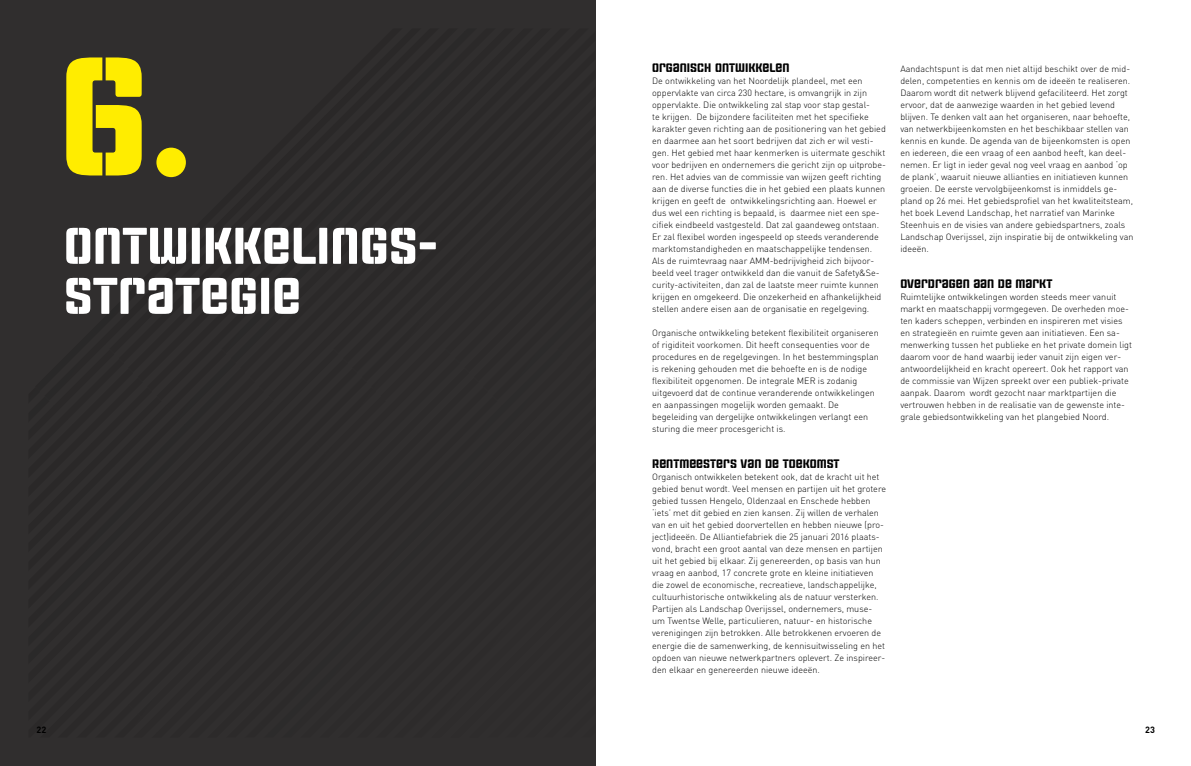
<style>
.page{position:relative;width:1191px;height:766px;background:#fff}
.page>*{position:absolute;margin:0;border:0;box-sizing:border-box;transform-origin:0 0}
.t1{font:163.8px "Cintra Stencil Unicase";color:#ffed00}
.t2{font:50px/50px "Cintra Stencil Unicase";color:#fff}
.t3{font:12px "Cintra Stencil Unicase";color:#000}
.t4{font:300 9px/12px "DIN";color:#000}
.t5{font:700 9px "DIN";color:#000}
</style>
<div class="page">
<div style="left:0;top:0;width:595px;height:765px;background:#302e2e"></div>
<h1 class="t1" style="left:58px;top:0;width:136px">6.</h1>
<h2 class="t2" style="left:64px;top:219px;width:375px">ONTWIKKELINGS-<br>STRATEGIE</h2>
<h3 class="t3" style="left:652px;top:59px;width:139px">ORGANISCH ONTWIKKELEN</h3>
<p class="t4" style="left:652px;top:75px;width:235px">De ontwikkeling van het Noordelijk plandeel, met een oppervlakte van circa 230 hectare, is omvangrijk in zijn oppervlakte. Die ontwikkeling zal stap voor stap gestal-<br>te krijgen. De bijzondere faciliteiten met het specifieke karakter geven richting aan de positionering van het gebied en daarmee aan het soort bedrijven dat zich er wil vesti&shy;gen. Het gebied met haar kenmerken is uitermate geschikt voor bedrijven en ondernemers die gericht zijn op uitprobe&shy;ren. Het advies van de commissie van wijzen geeft richting aan de diverse functies die in het gebied een plaats kunnen krijgen en geeft de ontwikkelingsrichting aan. Hoewel er dus wel een richting is bepaald, is daarmee niet een spe&shy;cifiek eindbeeld vastgesteld. Dat zal gaandeweg ontstaan.<br>Er zal flexibel worden ingespeeld op steeds veranderende marktomstandigheden en maatschappelijke tendensen.<br>Als de ruimtevraag naar AMM-bedrijvigheid zich bijvoor&shy;beeld veel trager ontwikkeld dan die vanuit de Safety&amp;Se&shy;curity-activiteiten, dan zal de laatste meer ruimte kunnen krijgen en omgekeerd. Die onzekerheid en afhankelijkheid stellen andere eisen aan de organisatie en regelgeving.</p>
<p class="t4" style="left:652px;top:327px;width:228px">Organische ontwikkeling betekent flexibiliteit organiseren of rigiditeit voorkomen. Dit heeft consequenties voor de procedures en de regelgevingen. In het bestemmingsplan is rekening gehouden met die behoefte en is de nodige flexibiliteit opgenomen. De integrale MER is zodanig uitgevoerd dat de continue veranderende ontwikkelingen en aanpassingen mogelijk worden gemaakt. De begeleiding van dergelijke ontwikkelingen verlangt een sturing die meer procesgericht is.</p>
<h3 class="t3" style="left:652px;top:455px;width:189px">RENTMEESTERS VAN DE TOEKOMST</h3>
<p class="t4" style="left:652px;top:471px;width:235px">Organisch ontwikkelen betekent ook, dat de kracht uit het gebied benut wordt. Veel mensen en partijen uit het grotere gebied tussen Hengelo, Oldenzaal en Enschede hebben ‘iets’ met dit gebied en zien kansen. Zij willen de verhalen van en uit het gebied doorvertellen en hebben nieuwe (pro&shy;ject)ideeën. De Alliantiefabriek die 25 januari 2016 plaats&shy;vond, bracht een groot aantal van deze mensen en partijen uit het gebied bij elkaar. Zij genereerden, op basis van hun vraag en aanbod, 17 concrete grote en kleine initiatieven die zowel de economische, recreatieve, landschappelijke, cultuurhistorische ontwikkeling als de natuur versterken.<br>Partijen als Landschap Overijssel, ondernemers, muse&shy;um Twentse Welle, particulieren, natuur- en historische verenigingen zijn betrokken. Alle betrokkenen ervoeren de energie die de samenwerking, de kennisuitwisseling en het opdoen van nieuwe netwerkpartners oplevert. Ze inspireer&shy;den elkaar en genereerden nieuwe ideeën.</p>
<p class="t4" style="left:900px;top:63px;width:235px">Aandachtspunt is dat men niet altijd beschikt over de mid&shy;delen, competenties en kennis om de ideeën te realiseren.<br>Daarom wordt dit netwerk blijvend gefaciliteerd. Het zorgt ervoor, dat de aanwezige waarden in het gebied levend blijven. Te denken valt aan het organiseren, naar behoefte, van netwerkbijeenkomsten en het beschikbaar stellen van kennis en kunde. De agenda van de bijeenkomsten is open en iedereen, die een vraag of een aanbod heeft, kan deel&shy;nemen. Er ligt in ieder geval nog veel vraag en aanbod ‘op de plank’, waaruit nieuwe allianties en initiatieven kunnen groeien. De eerste vervolgbijeenkomst is inmiddels ge&shy;pland op 26 mei. Het gebiedsprofiel van het kwaliteitsteam, het boek Levend Landschap, het narratief van Marinke Steenhuis en de visies van andere gebiedspartners, zoals Landschap Overijssel, zijn inspiratie bij de ontwikkeling van ideeën.</p>
<h3 class="t3" style="left:900px;top:275px;width:154px">OVERDRAGEN AAN DE MARKT</h3>
<p class="t4" style="left:900px;top:291px;width:233px">Ruimtelijke ontwikkelingen worden steeds meer vanuit markt en maatschappij vormgegeven. De overheden moe&shy;ten kaders scheppen, verbinden en inspireren met visies en strategieën en ruimte geven aan initiatieven. Een sa&shy;menwerking tussen het publieke en het private domein ligt daarom voor de hand waarbij ieder vanuit zijn eigen ver&shy;antwoordelijkheid en kracht opereert. Ook het rapport van de commissie van Wijzen spreekt over een publiek-private aanpak. Daarom wordt gezocht naar marktpartijen die vertrouwen hebben in de realisatie van de gewenste inte&shy;grale gebiedsontwikkeling van het plangebied Noord.</p>
<p class="t5" style="left:36px;top:723px;width:11px">22</p>
<p class="t5" style="left:1145px;top:723px;width:11px">23</p>
</div>
